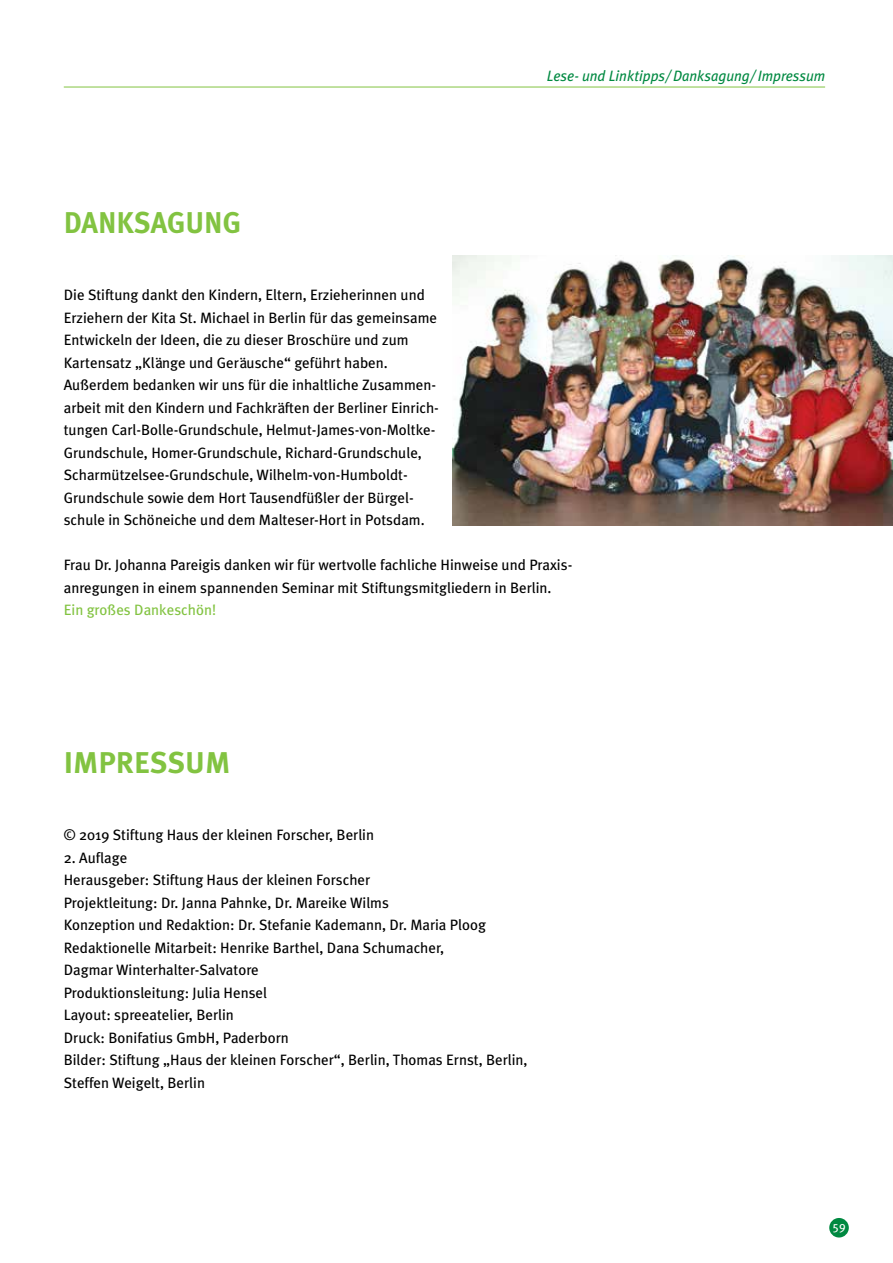
<style>
.page{position:relative;width:893px;height:1263px;background:#fff}
.page>*{position:absolute;margin:0;border:0;box-sizing:border-box;transform-origin:0 0}
.t1{font:700 30px "Meta Plus";color:#82c341;scale:.95 1}
.t2{font:700 30px "Meta Plus";color:#82c341}
.t3{font:15px/22.5px "Meta Plus";color:#000}
.t4{font:italic 15px "Meta Plus";color:#008941;scale:.96 1}
.t5{font:15px "Meta Plus";color:#82c341}
.t6{font:12px "Meta Plus Book Caps";color:#fff}
</style>
<div class="page">
<div style="left:829px;top:1218px;width:20px;height:19px;background:#008941;border-radius:50%"></div>
<hr style="left:64px;top:87px;width:761px;height:1px;background:#82c341">
<img style="left:453px;top:255px;width:440px;height:270px">
<h1 class="t1" style="left:64px;top:205px;width:188px">DANKSAGUNG</h1>
<p class="t4" style="left:547px;top:67px;width:291px">Lese- und Linktipps/ Danksagung/ Impressum</p>
<p class="t3" style="left:64px;top:284px;width:377px">Die Stiftung dankt den Kindern, Eltern, Erzieherinnen und Erziehern der Kita St. Michael in Berlin für das gemeinsame Entwickeln der Ideen, die zu dieser Broschüre und zum Kartensatz „Klänge und Geräusche“ geführt haben.<br>Außerdem bedanken wir uns für die inhaltliche Zusammen&shy;arbeit mit den Kindern und Fachkräften der Berliner Einrich&shy;tungen Carl-Bolle-Grundschule, Helmut-James-von-Moltke-Grundschule, Homer-Grundschule, Richard-Grundschule, Scharmützelsee-Grundschule, Wilhelm-von-Humboldt-Grundschule sowie dem Hort Tausendfüßler der Bürgel&shy;schule in Schöneiche und dem Malteser-Hort in Potsdam.</p>
<p class="t3" style="left:64px;top:554px;width:510px">Frau Dr. Johanna Pareigis danken wir für wertvolle fachliche Hinweise und Praxis&shy;anregungen in einem spannenden Seminar mit Stiftungsmitgliedern in Berlin.</p>
<p class="t5" style="left:64px;top:601px;width:154px">Ein großes Dankeschön!</p>
<h1 class="t2" style="left:64px;top:745px;width:168px">IMPRESSUM</h1>
<p class="t3" style="left:64px;top:824px;width:312px">© 2019 Stiftung Haus der kleinen Forscher, Berlin</p>
<p class="t3" style="left:64px;top:846px;width:465px">2. Auflage<br>Herausgeber: Stiftung Haus der kleinen Forscher<br>Projektleitung: Dr. Janna Pahnke, Dr. Mareike Wilms<br>Konzeption und Redaktion: Dr. Stefanie Kademann, Dr. Maria Ploog Redaktionelle Mitarbeit: Henrike Barthel, Dana Schumacher,<br>Dagmar Winterhalter-Salvatore<br>Produktionsleitung: Julia Hensel<br>Layout: spreeatelier, Berlin<br>Druck: Bonifatius GmbH, Paderborn<br>Bilder: Stiftung „Haus der kleinen Forscher“, Berlin, Thomas Ernst, Berlin, Steffen Weigelt, Berlin</p>
<p class="t6" style="left:833px;top:1221px;width:14px">59</p>
</div>
